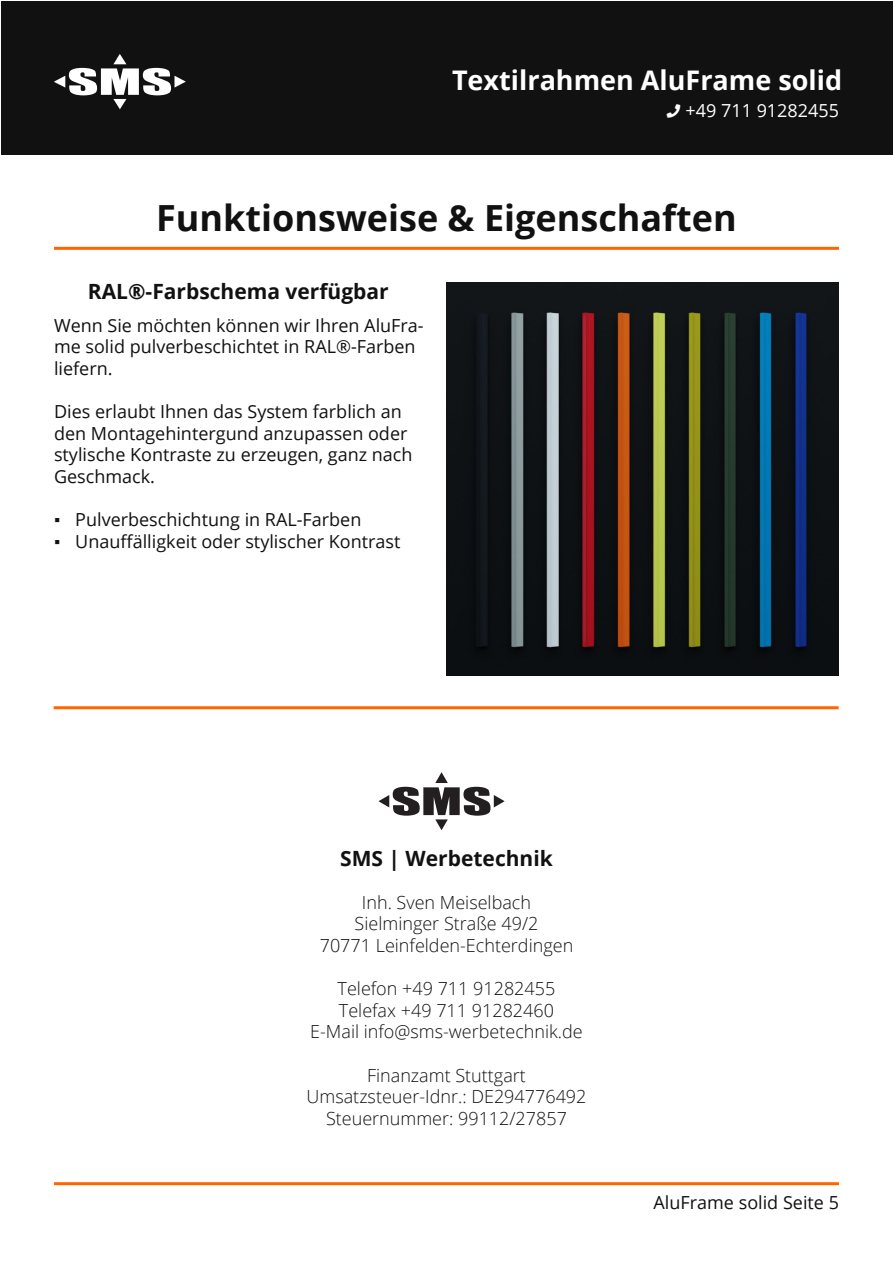
<style>
.page{position:relative;width:893px;height:1263px;background:#fff}
.page>*{position:absolute;margin:0;border:0;box-sizing:border-box;transform-origin:0 0}
.Überschrift_1{font:700 36px "Open Sans";color:#111}
.t1{font:700 27px "Open Sans";color:#fff}
.Überschrift_2{font:700 21px "Open Sans";color:#111}
.Standardtext{font:18px/21.6px "Open Sans";color:#111}
.Standardtext-2{font:300 18px "Open Sans";color:#111}
.t2{font:18px "Open Sans";color:#fff}
.s1{font-family:"Arial"}
</style>
<div class="page">
<div style="left:1px;top:1px;width:891px;height:153px;background:#111"></div>
<svg style="left:54px;top:54px;width:132px;height:55px"></svg>
<hr style="left:54px;top:1182px;width:785px;height:3px;background:#f60">
<hr style="left:54px;top:247px;width:785px;height:3px;background:#f60">
<hr style="left:54px;top:706px;width:785px;height:3px;background:#f60">
<img style="left:446px;top:283px;width:393px;height:392px">
<svg style="left:378px;top:772px;width:127px;height:58px"></svg>
<h2 class="t1" style="left:452px;top:61px;width:392px">Textilrahmen AluFrame solid</h2>
<p class="t2" style="left:685px;top:98px;width:155px">+49 711 91282455</p>
<p class="Überschrift_1" style="left:156px;top:193px;width:582px">Funktionsweise &amp; Eigenschaften</p>
<p class="Überschrift_2" style="left:88px;top:276px;width:302px">RAL®-Farbschema verfügbar</p>
<p class="Standardtext" style="left:54px;top:314px;width:371px">Wenn Sie möchten können wir Ihren AluFra&shy;me solid pulverbeschichtet in RAL®-Farben liefern.</p>
<p class="Standardtext" style="left:54px;top:400px;width:360px">Dies erlaubt Ihnen das System farblich an den Montagehintergund anzupassen oder stylische Kontraste zu erzeugen, ganz nach Geschmack.</p>
<p class="Standardtext" style="left:54px;top:508px;width:309px"><span class="s1">▪</span> Pulverbeschichtung in RAL-Farben</p>
<p class="Standardtext" style="left:54px;top:530px;width:348px"><span class="s1">▪</span> Unauffälligkeit oder stylischer Kontrast</p>
<p class="Überschrift_2" style="left:340px;top:843px;width:214px">SMS | Werbetechnik</p>
<p class="Standardtext-2" style="left:362px;top:890px;width:171px">Inh. Sven Meiselbach</p>
<p class="Standardtext-2" style="left:355px;top:911px;width:185px">Sielminger Straße 49/2</p>
<p class="Standardtext-2" style="left:320px;top:933px;width:255px">70771 Leinfelden-Echterdingen</p>
<p class="Standardtext-2" style="left:338px;top:976px;width:219px">Telefon +49 711 91282455</p>
<p class="Standardtext-2" style="left:339px;top:998px;width:217px">Telefax +49 711 91282460</p>
<p class="Standardtext-2" style="left:310px;top:1019px;width:274px">E-Mail info@sms-werbetechnik.de</p>
<p class="Standardtext-2" style="left:367px;top:1063px;width:160px">Finanzamt Stuttgart</p>
<p class="Standardtext-2" style="left:307px;top:1084px;width:281px">Umsatzsteuer-Idnr.: DE294776492</p>
<p class="Standardtext-2" style="left:326px;top:1106px;width:243px">Steuernummer: 99112/27857</p>
<p class="Standardtext" style="left:654px;top:1191px;width:187px">AluFrame solid Seite 5</p>
</div>
